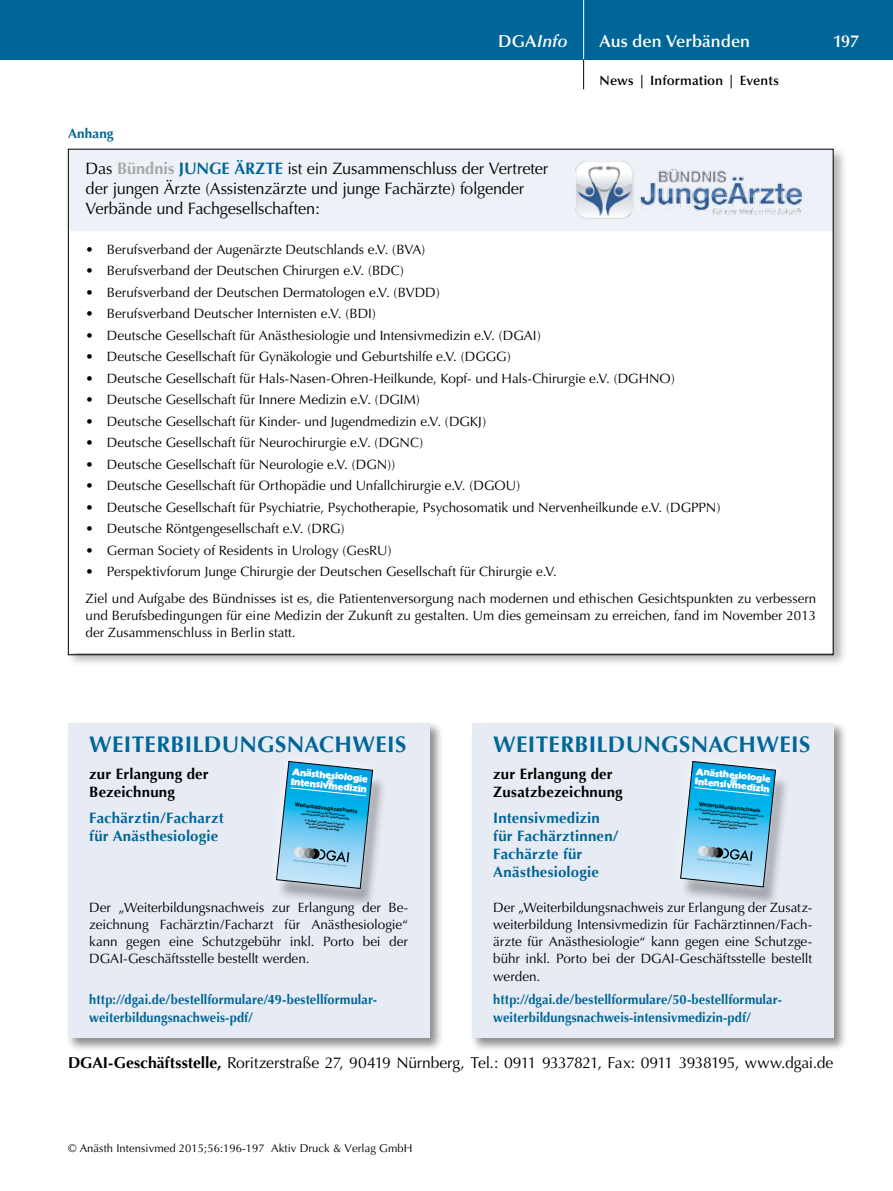
<style>
.page{position:relative;width:893px;height:1191px;background:#fff}
.page>*{position:absolute;margin:0;border:0;box-sizing:border-box;transform-origin:0 0}
.t1{font:700 22.5px "Optima";letter-spacing:.015em;color:#006597}
.t2{font:600 17.25px "Optima";color:#fff}
.t3{font:italic 600 17.25px "Optima";color:#fff}
.t4{font:16.5px/19.8px "Optima";letter-spacing:-.015em;color:#000}
.t5{font:15.75px "Optima";letter-spacing:-.015em;color:#000}
.t6{font:700 15px/18px "Optima";letter-spacing:.015em;color:#006597}
.t7{font:700 15px/18px "Optima";letter-spacing:.01em;color:#000}
.t8{font:13.5px/17.2px "Optima";color:#000}
.t9{font:700 13.5px/17.2px "Optima";letter-spacing:.005em;color:#006597;scale:.95 1}
.t10{font:600 13.5px "Optima";letter-spacing:.01em;color:#000}
.t11{font:700 13.5px "Optima";letter-spacing:.005em;color:#006597}
.t12{font:11.25px "Optima";letter-spacing:.005em;color:#000}
.t13{font:9.6px/10.1px "Granby Elephant BQ";color:#fff}
.t14{font:9.45px/10.1px "Granby Elephant BQ";color:#fff}
.t15{font:700 5.4px "Helvetica";color:#000}
.t16{font:700 5.25px "Helvetica";color:#000}
.t17{font:italic 700 2.55px/3px "Helvetica";color:#000;text-align:center}
.s1{font-style:normal}
.s2{font-weight:700;color:#a7a7a8}
.s3{font-weight:700;color:#006597}
.s4{font-weight:700}
</style>
<div class="page">
<div style="left:0;top:0;width:893px;height:60px;background:#006597"></div>
<hr style="left:583px;top:0;width:1px;height:60px;background:#fff">
<svg style="left:583px;top:60px;width:1px;height:29px"></svg>
<div style="left:66px;top:146px;width:781px;height:523px;background:#000;opacity:.3"></div>
<div style="left:69px;top:149px;width:764px;height:82px;background:#eef2f8"></div>
<div style="left:69px;top:231px;width:764px;height:421px;background:#fff"></div>
<img style="left:575px;top:161px;width:228px;height:58px">
<div style="left:66px;top:721px;width:377px;height:331px;background:#000;opacity:.45"></div>
<div style="left:68px;top:723px;width:361px;height:314px;background:#e7ecf4"></div>
<div style="left:470px;top:721px;width:377px;height:331px;background:#000;opacity:.45"></div>
<div style="left:472px;top:723px;width:361px;height:314px;background:#e7ecf4"></div>
<div style="left:680px;top:766px;width:111px;height:141px;background:#000;opacity:.3"></div>
<div style="left:276px;top:766px;width:112px;height:143px;background:#000;opacity:.3"></div>
<svg style="left:680px;top:761px;width:106px;height:136px;background:#71bfde"></svg>
<svg style="left:276px;top:761px;width:107px;height:138px;background:#76bfde"></svg>
<p class="t11" style="left:68px;top:126px;width:47px">Anhang</p>
<p class="t3" style="left:498px;top:31px;width:71px"><span class="s1">DGA</span>Info</p>
<p class="t2" style="left:600px;top:31px;width:152px">Aus den Verbänden</p>
<p class="t2" style="left:833px;top:31px;width:28px">197</p>
<p class="t10" style="left:600px;top:73px;width:181px">News | Information | Events</p>
<p class="t4" style="left:86px;top:159px;width:464px">Das <span class="s2">Bündnis</span> <span class="s3">JUNGE ÄRZTE</span> ist ein Zusammenschluss der Vertreter der jungen Ärzte (Assistenzärzte und junge Fachärzte) folgender<br>Verbände und Fachgesellschaften:</p>
<p class="t8" style="left:86px;top:240px;width:341px">• Berufsverband der Augenärzte Deutschlands e.V. (BVA)</p>
<p class="t8" style="left:86px;top:262px;width:320px">• Berufsverband der Deutschen Chirurgen e.V. (BDC)</p>
<p class="t8" style="left:86px;top:283px;width:356px">• Berufsverband der Deutschen Dermatologen e.V. (BVDD)</p>
<p class="t8" style="left:86px;top:305px;width:292px">• Berufsverband Deutscher Internisten e.V. (BDI)</p>
<p class="t8" style="left:86px;top:326px;width:457px">• Deutsche Gesellschaft für Anästhesiologie und Intensivmedizin e.V. (DGAI)</p>
<p class="t8" style="left:86px;top:348px;width:427px">• Deutsche Gesellschaft für Gynäkologie und Geburtshilfe e.V. (DGGG)</p>
<p class="t8" style="left:86px;top:369px;width:591px">• Deutsche Gesellschaft für Hals-Nasen-Ohren-Heilkunde, Kopf- und Hals-Chirurgie e.V. (DGHNO)</p>
<p class="t8" style="left:86px;top:391px;width:336px">• Deutsche Gesellschaft für Innere Medizin e.V. (DGIM)</p>
<p class="t8" style="left:86px;top:412px;width:402px">• Deutsche Gesellschaft für Kinder- und Jugendmedizin e.V. (DGKJ)</p>
<p class="t8" style="left:86px;top:434px;width:339px">• Deutsche Gesellschaft für Neurochirurgie e.V. (DGNC)</p>
<p class="t8" style="left:86px;top:455px;width:311px">• Deutsche Gesellschaft für Neurologie e.V. (DGN))</p>
<p class="t8" style="left:86px;top:477px;width:436px">• Deutsche Gesellschaft für Orthopädie und Unfallchirurgie e.V. (DGOU)</p>
<p class="t8" style="left:86px;top:498px;width:636px">• Deutsche Gesellschaft für Psychiatrie, Psychotherapie, Psychosomatik und Nervenheilkunde e.V. (DGPPN)</p>
<p class="t8" style="left:86px;top:520px;width:260px">• Deutsche Röntgengesellschaft e.V. (DRG)</p>
<p class="t8" style="left:86px;top:541px;width:308px">• German Society of Residents in Urology (GesRU)</p>
<p class="t8" style="left:86px;top:558px;width:732px;line-height:26.5px">• Perspektivforum Junge Chirurgie der Deutschen Gesellschaft für Chirurgie e.V.<br>Ziel und Aufgabe des Bündnisses ist es, die Patientenversorgung nach modernen und ethischen Gesichtspunkten zu verbessern</p>
<p class="t8" style="left:86px;top:607px;width:732px">und Berufsbedingungen für eine Medizin der Zukunft zu gestalten. Um dies gemeinsam zu erreichen, fand im November 2013 der Zusammenschluss in Berlin statt.</p>
<h1 class="t1" style="left:89px;top:731px;width:57px">Weiterb</h1>
<h1 class="t1" style="left:185px;top:731px;width:38px">ildung</h1>
<h1 class="t1" style="left:275px;top:731px;width:133px">snachweis</h1>
<p class="t7" style="left:89px;top:765px;width:121px">zur Erlangung der<br>Bezeichnung</p>
<p class="t6" style="left:89px;top:809px;width:136px">Fachärztin/Facharzt für Anästhesiologie</p>
<p class="t13" style="left:292px;top:766px;width:78px;rotate:6deg">Anästhesiologie<br>Intensivmedizin</p>
<p class="t15" style="left:295px;top:801px;width:64px;rotate:6deg">Weiterbildungsnachweis</p>
<p class="t17" style="left:302px;top:809px;width:50px;rotate:6deg">zur Erlangung der Bezeichnung<br>Fachärztin/Facharzt für Anästhesiologie</p>
<p class="t17" style="left:305px;top:818px;width:42px;rotate:6deg">4. Auflage: mit (Muster-) Logbuch über die Facharztweiterbildung<br>Anästhesiologie der BÄK</p>
<p class="t8" style="left:89px;top:898px;width:320px;text-align:justify">Der „Weiterbildungsnachweis zur Erlangung der Be&shy;zeichnung Fachärztin/Facharzt für Anästhesiologie“ kann gegen eine Schutzgebühr inkl. Porto bei der DGAI-Geschäftsstelle bestellt werden.</p>
<p class="t9" style="left:89px;top:991px;width:303px">http://dgai.de/bestellformulare/49-bestellformular&shy;weiterbildungsnachweis-pdf/</p>
<h1 class="t1" style="left:493px;top:731px;width:57px">Weiterb</h1>
<h1 class="t1" style="left:589px;top:731px;width:38px">ildung</h1>
<h1 class="t1" style="left:679px;top:731px;width:133px">snachweis</h1>
<p class="t7" style="left:493px;top:765px;width:131px">zur Erlangung der<br>Zusatzbezeichnung</p>
<p class="t6" style="left:493px;top:809px;width:127px">I ntensivmedizin für Fachärztinnen/<br>Fachärzte für<br>Anästhesiologie</p>
<p class="t8" style="left:493px;top:898px;width:320px;text-align:justify">Der „Weiterbildungsnachweis zur Erlangung der Zusatz&shy;weiterbildung Intensivmedizin für Fachärztinnen/Fach&shy;ärzte für Anästhesiologie“ kann gegen eine Schutzge&shy;bühr inkl. Porto bei der DGAI-Geschäftsstelle bestellt werden.</p>
<p class="t9" style="left:493px;top:991px;width:304px">http://dgai.de/bestellformulare/50-bestellformular&shy;weiterbildungsnachweis-intensivmedizin-pdf/</p>
<p class="t14" style="left:696px;top:766px;width:77px;rotate:6deg">Anästhesiologie<br>Intensivmedizin</p>
<p class="t16" style="left:699px;top:801px;width:63px;rotate:6deg">Weiterbildungsnachweis</p>
<p class="t17" style="left:695px;top:807px;width:71px;rotate:6deg">zur Erlangung der Zusatzbezeichnung Intensivmedizin für<br>Fachärztinnen /Fachärzte für Anästhesiologie</p>
<p class="t17" style="left:699px;top:817px;width:61px;rotate:6deg">2. Auflage: mit Logbuch der Landesärztekammern über die Zusatz-Weiterbildung<br>Intensivmedizin</p>
<p class="t5" style="left:68px;top:1054px;width:767px"><span class="s4">DGAI-Geschäftsstelle,</span> Roritzerstraße 27, 90419 Nürnberg, Tel.: 0911 9337821, Fax: 0911 3938195, www.dgai.de</p>
<p class="t12" style="left:68px;top:1142px;width:346px">© Anästh Intensivmed 2015;56:196-197 Aktiv Druck &amp; Verlag GmbH</p>
</div>
